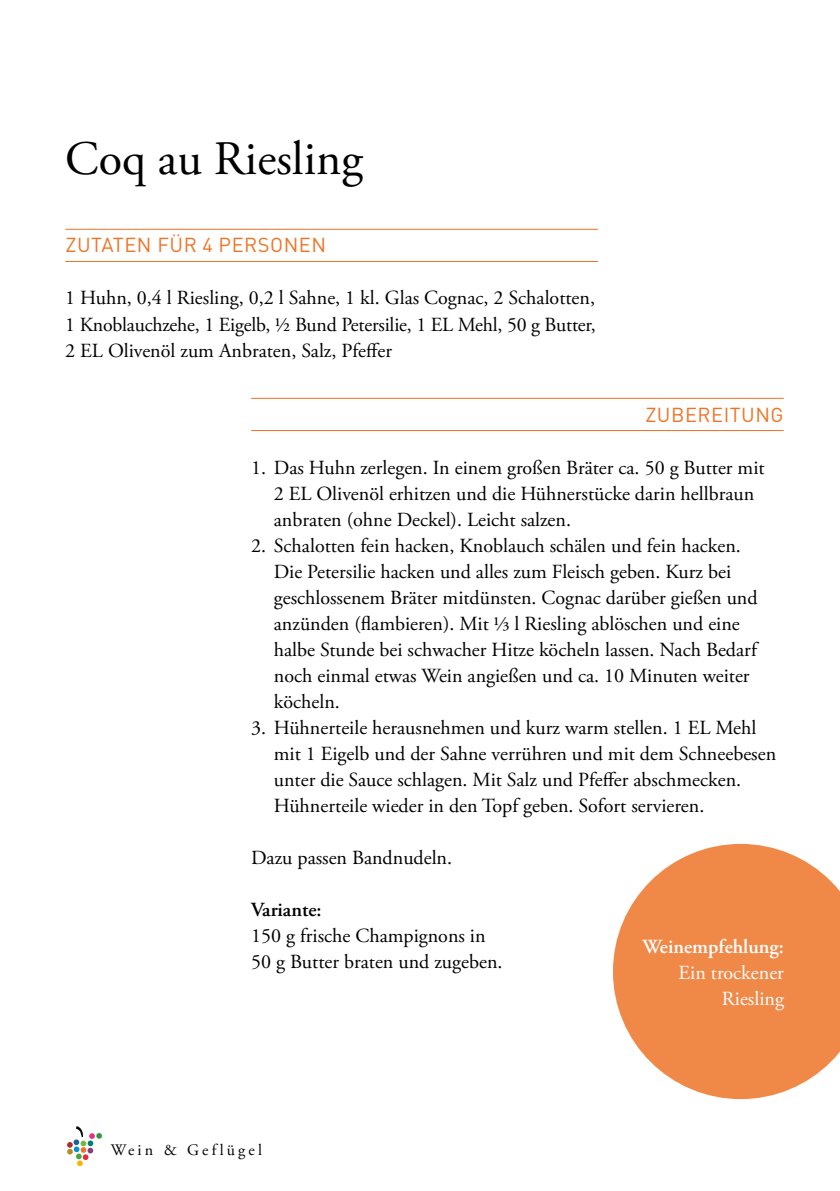
<style>
.page{position:relative;width:840px;height:1191px;background:#fff}
.page>*{position:absolute;margin:0;border:0;box-sizing:border-box;transform-origin:0 0}
.t1{font:48px "Adobe Garamond Pro";color:#000}
.t2{font:20px/26px "Adobe Garamond Pro";color:#000}
.t3{font:20px "DIN Pro";letter-spacing:.025em;color:#ee7326}
.t4{font:20px/26px "Adobe Garamond Pro";color:#fff;text-align:right}
.t5{font:600 20px "Adobe Garamond Pro";color:#fff}
.t6{font:600 20px "Adobe Garamond Pro";color:#000}
.t7{font:16px "Adobe Garamond Pro";letter-spacing:.2em;color:#000}
</style>
<div class="page">
<svg style="left:96px;top:1132px;width:6px;height:7px"></svg>
<svg style="left:67px;top:1126px;width:28px;height:40px"></svg>
<hr style="left:251px;top:398px;width:532px;height:1px;background:#ee7326">
<hr style="left:251px;top:430px;width:532px;height:1px;background:#ee7326">
<svg style="left:613px;top:844px;width:226px;height:255px;fill:#f08948"></svg>
<hr style="left:65px;top:229px;width:532px;height:1px;background:#ee7326">
<hr style="left:65px;top:261px;width:532px;height:1px;background:#ee7326">
<h1 class="t1" style="left:65px;top:130px;width:299px">Coq au Riesling</h1>
<p class="t3" style="left:65px;top:229px;width:262px">ZUTATEN FÜR 4 PERSONEN</p>
<p class="t2" style="left:65px;top:286px;width:531px;text-align:justify">1 Huhn, 0,4 l Riesling, 0,2 l Sahne, 1 kl. Glas Cognac, 2 Schalotten, 1 Knoblauchzehe, 1 Eigelb, ½ Bund Petersilie, 1 EL Mehl, 50 g Butter, 2 EL Olivenöl zum Anbraten, Salz, Pfeffer</p>
<p class="t3" style="left:645px;top:398px;width:140px">ZUBEREITUNG</p>
<p class="t2" style="left:274px;top:455px;width:492px;text-indent:-23px">1. Das Huhn zerlegen. In einem großen Bräter ca. 50 g Butter mit<br>2 EL Olivenöl erhitzen und die Hühnerstücke darin hellbraun anbraten (ohne Deckel). Leicht salzen.</p>
<p class="t2" style="left:274px;top:533px;width:485px;text-indent:-23px">2. Schalotten fein hacken, Knoblauch schälen und fein hacken.<br>Die Petersilie hacken und alles zum Fleisch geben. Kurz bei geschlossenem Bräter mitdünsten. Cognac darüber gießen und anzünden (flambieren). Mit 1/3 l Riesling ablöschen und eine halbe Stunde bei schwacher Hitze köcheln lassen. Nach Bedarf noch einmal etwas Wein angießen und ca. 10 Minuten weiter köcheln.</p>
<p class="t2" style="left:274px;top:715px;width:503px;text-indent:-23px">3. Hühnerteile herausnehmen und kurz warm stellen. 1 EL Mehl mit 1 Eigelb und der Sahne verrühren und mit dem Schneebesen unter die Sauce schlagen. Mit Salz und Pfeffer abschmecken.<br>Hühnerteile wieder in den Topf geben. Sofort servieren.</p>
<p class="t2" style="left:251px;top:845px;width:202px">Dazu passen Bandnudeln.</p>
<p class="t6" style="left:251px;top:898px;width:72px">Variante:</p>
<p class="t2" style="left:251px;top:923px;width:253px">150 g frische Champignons in<br>50 g Butter braten und zugeben.</p>
<p class="t5" style="left:642px;top:935px;width:143px">Weinempfehlung:</p>
<p class="t4" style="left:678px;top:960px;width:107px">Ein trockener<br>Riesling</p>
<p class="t7" style="left:111px;top:1140px;width:153px">Wein &amp; Geflügel</p>
</div>
